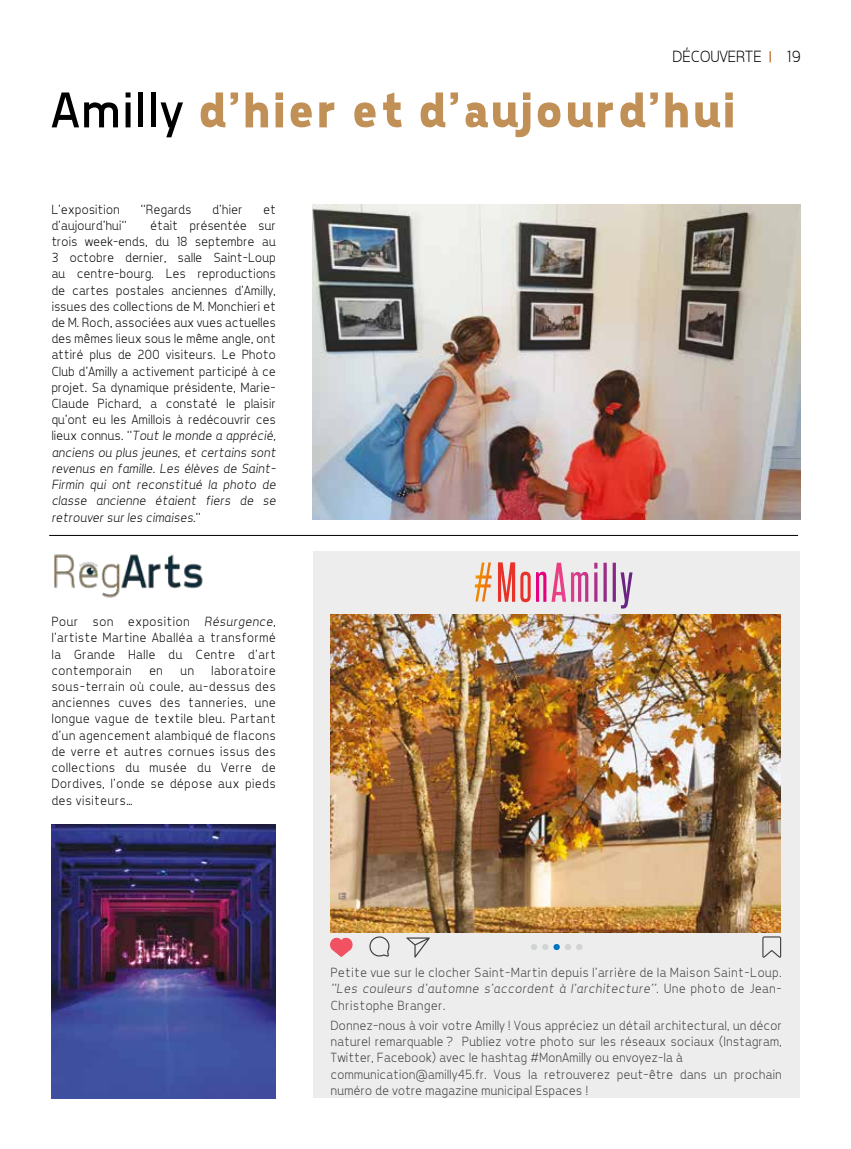
<style>
.page{position:relative;width:851px;height:1149px;background:#fff}
.page>*{position:absolute;margin:0;border:0;box-sizing:border-box;transform-origin:0 0}
.t1{font:700 51px "Tepeno Sans";letter-spacing:.05em;color:#c19057}
.t2{font:300 16.5px "Tepeno Sans";color:#000}
.t3{font:300 13.5px/16.2px "Tepeno Sans";letter-spacing:.05em;color:#000;text-align:justify}
.t4{font:300 13.5px/16.2px "Tepeno Sans";letter-spacing:.03em;color:#3c3c3b;text-align:justify}
.t5{font:300 13.5px "Tepeno Sans";letter-spacing:.025em;color:#000}
.s1{font-weight:400;color:#000}
.s2{font-style:italic}
</style>
<div class="page">
<div style="left:313px;top:551px;width:486px;height:546px;background:#ededed"></div>
<hr style="left:49px;top:535px;width:748px;height:1px;background:#000">
<img style="left:54px;top:554px;width:149px;height:44px">
<svg style="left:330px;top:937px;width:23px;height:19px"></svg>
<svg style="left:369px;top:936px;width:21px;height:20px"></svg>
<svg style="left:406px;top:937px;width:24px;height:20px"></svg>
<svg style="left:762px;top:936px;width:19px;height:21px"></svg>
<div style="left:530px;top:943px;width:7px;height:6px;background:#d1d4d4;border-radius:50%"></div>
<svg style="left:542px;top:944px;width:17px;height:5px"></svg>
<div style="left:564px;top:943px;width:7px;height:6px;background:#d1d4d4;border-radius:50%"></div>
<svg style="left:576px;top:944px;width:6px;height:5px"></svg>
<svg style="left:475px;top:562px;width:16px;height:39px"></svg>
<svg style="left:594px;top:562px;width:3px;height:39px"></svg>
<svg style="left:603px;top:562px;width:3px;height:39px"></svg>
<svg style="left:612px;top:562px;width:20px;height:46px"></svg>
<svg style="left:498px;top:562px;width:32px;height:40px"></svg>
<svg style="left:536px;top:562px;width:52px;height:39px"></svg>
<img style="left:313px;top:204px;width:487px;height:315px">
<img style="left:51px;top:824px;width:224px;height:273px">
<img style="left:330px;top:614px;width:450px;height:318px">
<p class="t2" style="left:671px;top:47px;width:91px">DÉCOUVERTE</p>
<p class="t2" style="left:786px;top:47px;width:15px">19</p>
<h1 class="t1" style="left:49px;top:80px;width:685px"><span class="s1">Amilly</span> d’hier et d’aujourd’hui</h1>
<p class="t5" style="left:51px;top:201px;width:69px">L’exposition</p>
<p class="t5" style="left:140px;top:201px;width:52px">‘‘Regards</p>
<p class="t3" style="left:212px;top:200px;width:31px">d’hier</p>
<p class="t3" style="left:263px;top:200px;width:14px">et</p>
<p class="t5" style="left:51px;top:217px;width:77px">d’aujourd’hui‘‘</p>
<p class="t3" style="left:51px;top:216px;width:226px;text-indent:99px">était présentée sur trois week-ends, du 18 septembre au 3 octobre dernier, salle Saint-Loup au centre-bourg. Les reproductions de cartes postales anciennes d’Amilly, issues des collections de M. Monchieri et de M. Roch, associées aux vues actuelles des mêmes lieux sous le même angle, ont attiré plus de 200 visiteurs. Le Photo Club d’Amilly a activement participé à ce projet. Sa dynamique présidente, Marie-Claude Pichard, a constaté le plaisir qu’ont eu les Amillois à redécouvrir ces lieux connus. ‘‘<span class="s2">Tout le monde a apprécié, anciens ou plus jeunes, et certains sont revenus en famille. Les élèves de Saint-Firmin qui ont reconstitué la photo de classe ancienne étaient fiers de se retrouver sur les cimaises.</span>‘‘</p>
<p class="t3" style="left:51px;top:613px;width:225px">Pour son exposition <span class="s2">Résurgence</span>, l’artiste Martine Aballéa a transformé la Grande Halle du Centre d’art contemporain</p>
<p class="t3" style="left:51px;top:661px;width:225px;text-indent:160px">laboratoire sous-terrain où coule, au-dessus des anciennes cuves des tanneries, une longue vague de textile bleu. Partant d’un agencement alambiqué de flacons de verre et autres cornues issus des collections du musée du Verre de Dordives, l’onde se dépose aux pieds des visiteurs…</p>
<p class="t3" style="left:149px;top:661px;width:15px">en</p>
<p class="t3" style="left:180px;top:661px;width:15px">un</p>
<p class="t4" style="left:330px;top:963px;width:452px">Petite vue sur le clocher Saint-Martin depuis l’arrière de la Maison Saint-Loup. <span class="s2">’’Les couleurs d’automne s’accordent à l’architecture’’</span>. Une photo de Jean-Christophe Branger.</p>
<p class="t4" style="left:330px;top:1016px;width:452px;text-align:left">Donnez-nous à voir votre Amilly ! Vous appréciez un détail architectural, un décor naturel remarquable ? Publiez votre photo sur les réseaux sociaux (Instagram, Twitter, Facebook) avec le hashtag #MonAmilly ou envoyez-la à communication@amilly45.fr. Vous la retrouverez peut-être dans un prochain numéro de votre magazine municipal Espaces !</p>
</div>
